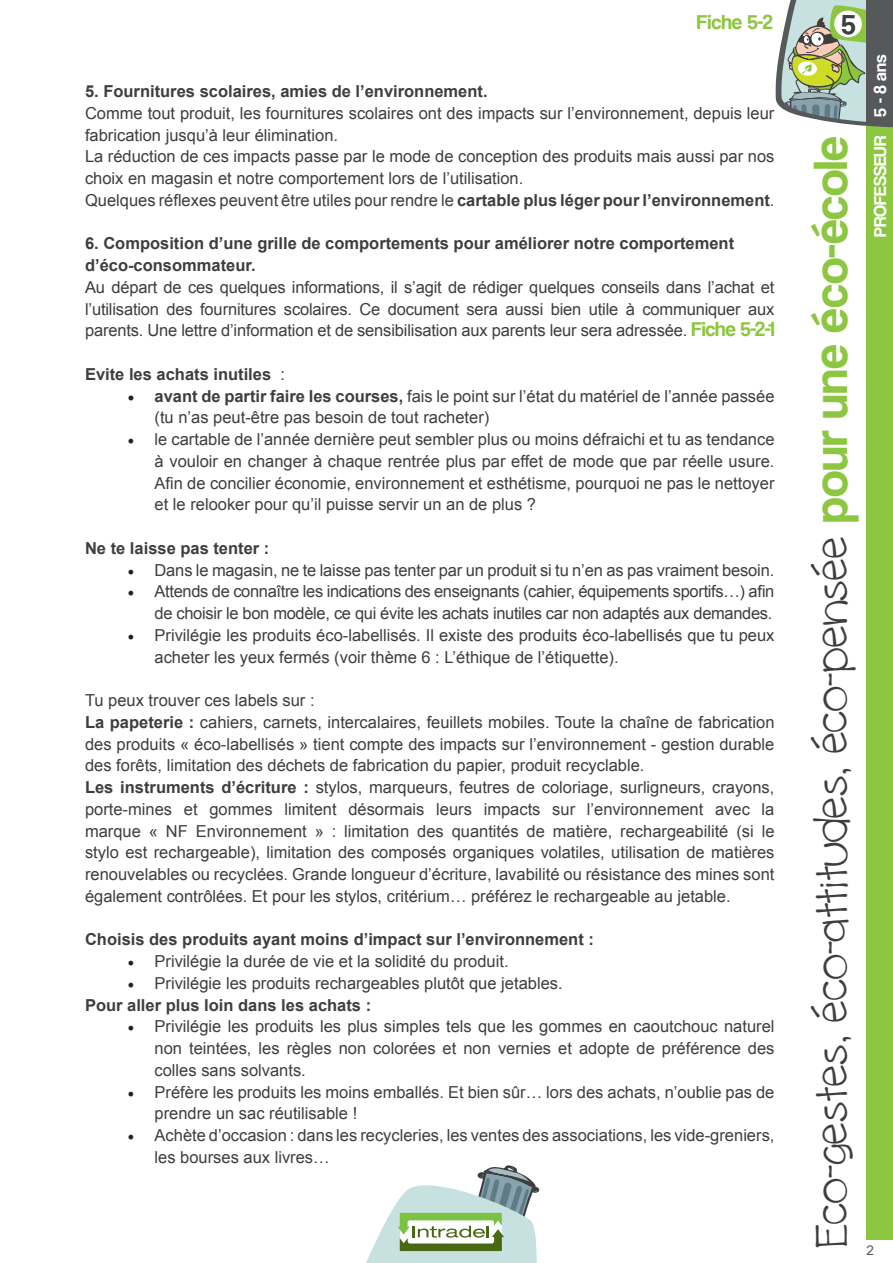
<style>
.page{position:relative;width:893px;height:1263px;background:#fff}
.page>*{position:absolute;margin:0;border:0;box-sizing:border-box;transform-origin:0 0}
.t1{font:46.5px "cinnamoncake";color:#3e3e3f}
.t2{font:21px "Coolvetica Rg";color:#8dc640}
.t3{font:18px "Coolvetica Rg";color:#fff}
.t4{font:16.5px/21.8px "Arial";color:#3e3e3f}
.t5{font:700 16.5px/21.8px "Arial";color:#3e3e3f}
.t6{font:16.5px/21.8px "Arial";letter-spacing:-.02em;color:#3e3e3f;text-align:right}
.t7{font:13.5px "Arial Unicode MS";color:#57585a}
.s1{font-weight:700}
.s2{font-family:"Coolvetica Rg";font-size:21px;color:#8dc640}
.s3{font-weight:400}
.s4{font-family:"Minion Pro";font-weight:700;font-size:18px;color:#231f20}
.s5{font-family:"Minion Pro";font-size:18px;color:#231f20}
.s6{font-family:"Coolvetica Rg";font-size:49.5px;color:#8dc640}
</style>
<div class="page">
<div style="left:867px;top:126px;width:26px;height:1113px;background:#8dc640"></div>
<svg style="left:366px;top:1165px;width:173px;height:98px"></svg>
<svg style="left:775px;top:0;width:118px;height:127px;background:#9ea995"></svg>
<p class="t2" style="left:697px;top:9px;width:77px">Fiche 5-2</p>
<p class="t5" style="left:85px;top:81px;width:404px">5. Fournitures scolaires, amies de l’environnement.</p>
<p class="t4" style="left:85px;top:102px;width:691px">Comme tout produit, les fournitures scolaires ont des impacts sur l’environnement, depuis leur fabrication jusqu’à leur élimination.<br>La réduction de ces impacts passe par le mode de conception des produits mais aussi par nos choix en magasin et notre comportement lors de l’utilisation.<br>Quelques réflexes peuvent être utiles pour rendre le <span class="s1">cartable plus léger pour l’environnement</span>.</p>
<p class="t5" style="left:85px;top:233px;width:651px">6. Composition d’une grille de comportements pour améliorer notre comportement d’éco-consommateur.</p>
<p class="t4" style="left:85px;top:276px;width:691px;text-align:justify">Au départ de ces quelques informations, il s’agit de rédiger quelques conseils dans l’achat et l’utilisation des fournitures scolaires. Ce document sera aussi bien utile à communiquer aux parents. Une lettre d’information et de sensibilisation aux parents leur sera adressée. <span class="s2">Fiche 5-2-1</span></p>
<p class="t5" style="left:85px;top:364px;width:201px">Evite les achats inutiles <span class="s3">:</span></p>
<p class="t4" style="left:155px;top:385px;width:621px;text-indent:-27px"><span class="s4">•</span> <span class="s1">avant de partir faire les courses,</span> fais le point sur l’état du matériel de l’année passée (tu n’as peut-être pas besoin de tout racheter)</p>
<p class="t4" style="left:155px;top:429px;width:621px;text-align:justify;text-indent:-27px"><span class="s5">•</span> le cartable de l’année dernière peut sembler plus ou moins défraichi et tu as tendance à vouloir en changer à chaque rentrée plus par effet de mode que par réelle usure.<br>Afin de concilier économie, environnement et esthétisme, pourquoi ne pas le nettoyer et le relooker pour qu’il puisse servir un an de plus ?</p>
<p class="t5" style="left:85px;top:538px;width:186px">Ne te laisse pas tenter :</p>
<p class="t4" style="left:128px;top:559px;width:648px"><span class="s5">•</span> Dans le magasin, ne te laisse pas tenter par un produit si tu n’en as pas vraiment besoin.</p>
<p class="t6" style="left:128px;top:581px;width:648px"><span class="s5">•</span> Attends de connaître les indications des enseignants (cahier, équipements sportifs…) afin de choisir le bon modèle, ce qui évite les achats inutiles car non adaptés aux demandes.</p>
<p class="t4" style="left:155px;top:624px;width:621px;text-indent:-27px"><span class="s5">•</span> Privilégie les produits éco-labellisés. Il existe des produits éco-labellisés que tu peux acheter les yeux fermés (voir thème 6 : L’éthique de l’étiquette).</p>
<p class="t4" style="left:85px;top:690px;width:691px">Tu peux trouver ces labels sur :<br><span class="s1">La papeterie :</span> cahiers, carnets, intercalaires, feuillets mobiles. Toute la chaîne de fabrication des produits « éco-labellisés » tient compte des impacts sur l’environnement - gestion durable des forêts, limitation des déchets de fabrication du papier, produit recyclable.<br><span class="s1">Les instruments d’écriture :</span> stylos, marqueurs, feutres de coloriage, surligneurs, crayons, porte-mines et gommes limitent désormais leurs impacts sur l’environnement avec la marque « NF Environnement » : limitation des quantités de matière, rechargeabilité (si le stylo est rechargeable), limitation des composés organiques volatiles, utilisation de matières renouvelables ou recyclées. Grande longueur d’écriture, lavabilité ou résistance des mines sont également contrôlées. Et pour les stylos, critérium… préférez le rechargeable au jetable.</p>
<p class="t5" style="left:85px;top:929px;width:510px">Choisis des produits ayant moins d’impact sur l’environnement :</p>
<p class="t4" style="left:128px;top:951px;width:382px"><span class="s5">•</span> Privilégie la durée de vie et la solidité du produit.</p>
<p class="t4" style="left:85px;top:972px;width:479px;text-indent:43px"><span class="s5">•</span> Privilégie les produits rechargeables plutôt que jetables.<br><span class="s1">Pour aller plus loin dans les achats :</span></p>
<p class="t4" style="left:155px;top:1016px;width:621px;text-align:justify;text-indent:-27px"><span class="s5">•</span> Privilégie les produits les plus simples tels que les gommes en caoutchouc naturel non teintées, les règles non colorées et non vernies et adopte de préférence des colles sans solvants.</p>
<p class="t4" style="left:155px;top:1081px;width:621px;text-indent:-27px"><span class="s5">•</span> Préfère les produits les moins emballés. Et bien sûr… lors des achats, n’oublie pas de prendre un sac réutilisable !</p>
<p class="t4" style="left:155px;top:1125px;width:621px;text-indent:-27px"><span class="s5">•</span> Achète d’occasion : dans les recycleries, les ventes des associations, les vide-greniers, les bourses aux livres…</p>
<p class="t3" style="left:869px;top:117px;width:63px;rotate:-90deg">5 - 8 ans</p>
<h1 class="t1" style="left:804px;top:1247px;width:1112px;rotate:-90deg">Eco-gestes, éco-attitudes, éco-pensée <span class="s6">pour une éco-école</span></h1>
<p class="t3" style="left:869px;top:237px;width:102px;rotate:-90deg">PROFESSEUR</p>
<p class="t7" style="left:867px;top:1240px;width:9px">2</p>
</div>
